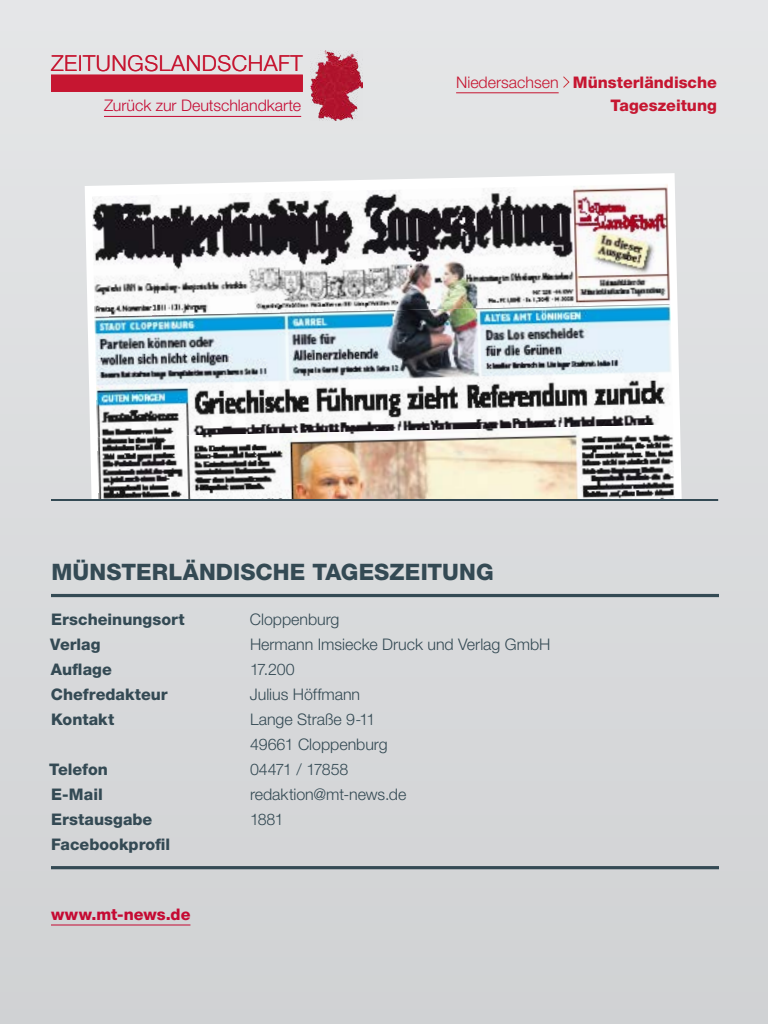
<style>
.page{position:relative;width:768px;height:1024px;background:#fff}
.page>*{position:absolute;margin:0;border:0;box-sizing:border-box;transform-origin:0 0}
.dreh_Drehbuch_Kicker{font:800 22.7px "Helvetica Neue LT Std";letter-spacing:.005em;color:#344a54}
.dreh_Kopf-Kapitel{font:300 22px "Helvetica Neue LT Std";letter-spacing:.025em;color:#c61631}
.Alle_Daten{font:300 16px/25px "Helvetica Neue LT Std";letter-spacing:-.005em;color:#344a54}
.Alle_Daten-2{font:800 16px "Helvetica Neue LT Std";color:#344a54}
.Zeitungs-Link{font:800 16px "Helvetica Neue LT Std";color:#c61631}
.t1{font:300 16px "Helvetica Neue LT Std";color:#c50a33}
.Zeitungs-Link-2{font:800 16px "Helvetica Neue LT Std";color:#c50a33}
.Alle_Daten-3{font:300 16px "Helvetica Neue LT Std";letter-spacing:-.025em;color:#344a54}
.s1{font-weight:300}
</style>
<div class="page">
<div style="left:0;top:0;width:768px;height:1024px;background:linear-gradient(to right,#d9dadc,#d9dbdd)"></div>
<div style="left:51px;top:75px;width:252px;height:17px;background:#c61631"></div>
<hr style="left:456px;top:92px;width:103px;height:1px;background:#c61631">
<svg style="left:562px;top:75px;width:8px;height:14px"></svg>
<hr style="left:104px;top:116px;width:197px;height:1px;background:#c50a33">
<img style="left:310px;top:50px;width:53px;height:71px">
<svg style="left:85px;top:173px;width:597px;height:326px"></svg>
<img style="left:92px;top:184px;width:578px;height:133px">
<img style="left:95px;top:304px;width:578px;height:133px">
<img style="left:97px;top:425px;width:578px;height:74px">
<hr style="left:51px;top:924px;width:139px;height:2px;background:#c50a33">
<hr style="left:51px;top:594px;width:668px;height:3px;background:#344a54">
<hr style="left:51px;top:866px;width:668px;height:3px;background:#344a54">
<hr style="left:51px;top:499px;width:667px;height:2px;background:#344a54">
<p class="dreh_Kopf-Kapitel" style="left:51px;top:49px;width:253px">ZEITUNGSLANDSCHAFT</p>
<p class="Zeitungs-Link" style="left:456px;top:73px;width:262px"><span class="s1">Niedersachsen</span> Münsterländische</p>
<p class="t1" style="left:104px;top:96px;width:199px">Zurück zur Deutschlandkarte</p>
<p class="Zeitungs-Link" style="left:610px;top:96px;width:108px">Tageszeitung</p>
<p class="dreh_Drehbuch_Kicker" style="left:51px;top:559px;width:444px">MÜNSTERLÄNDISCHE TAGESZEITUNG</p>
<p class="Alle_Daten-2" style="left:51px;top:610px;width:135px">Erscheinungsort</p>
<p class="Alle_Daten" style="left:250px;top:606px;width:91px">Cloppenburg</p>
<p class="Alle_Daten-2" style="left:50px;top:635px;width:52px">Verlag</p>
<p class="Alle_Daten" style="left:250px;top:631px;width:302px">Hermann Imsiecke Druck und Verlag GmbH</p>
<p class="Alle_Daten-2" style="left:51px;top:660px;width:62px">Auflage</p>
<p class="Alle_Daten" style="left:250px;top:656px;width:46px">17.200</p>
<p class="Alle_Daten-2" style="left:51px;top:685px;width:118px">Chefredakteur</p>
<p class="Alle_Daten" style="left:250px;top:681px;width:112px">Julius Höffmann</p>
<p class="Alle_Daten-2" style="left:51px;top:710px;width:65px">Kontakt</p>
<p class="Alle_Daten" style="left:250px;top:706px;width:139px">Lange Straße 9-11<br>49661 Cloppenburg</p>
<p class="Alle_Daten-2" style="left:49px;top:760px;width:60px">Telefon</p>
<p class="Alle_Daten-3" style="left:250px;top:760px;width:100px">04471 / 17858</p>
<p class="Alle_Daten-2" style="left:51px;top:785px;width:53px">E-Mail</p>
<p class="Alle_Daten" style="left:250px;top:781px;width:158px">redaktion@mt-news.de</p>
<p class="Alle_Daten-2" style="left:51px;top:810px;width:103px">Erstausgabe</p>
<p class="Alle_Daten" style="left:250px;top:806px;width:35px">1881</p>
<p class="Alle_Daten-2" style="left:51px;top:835px;width:121px">Facebookprofil</p>
<p class="Zeitungs-Link-2" style="left:51px;top:905px;width:141px">www.mt-news.de</p>
</div>
